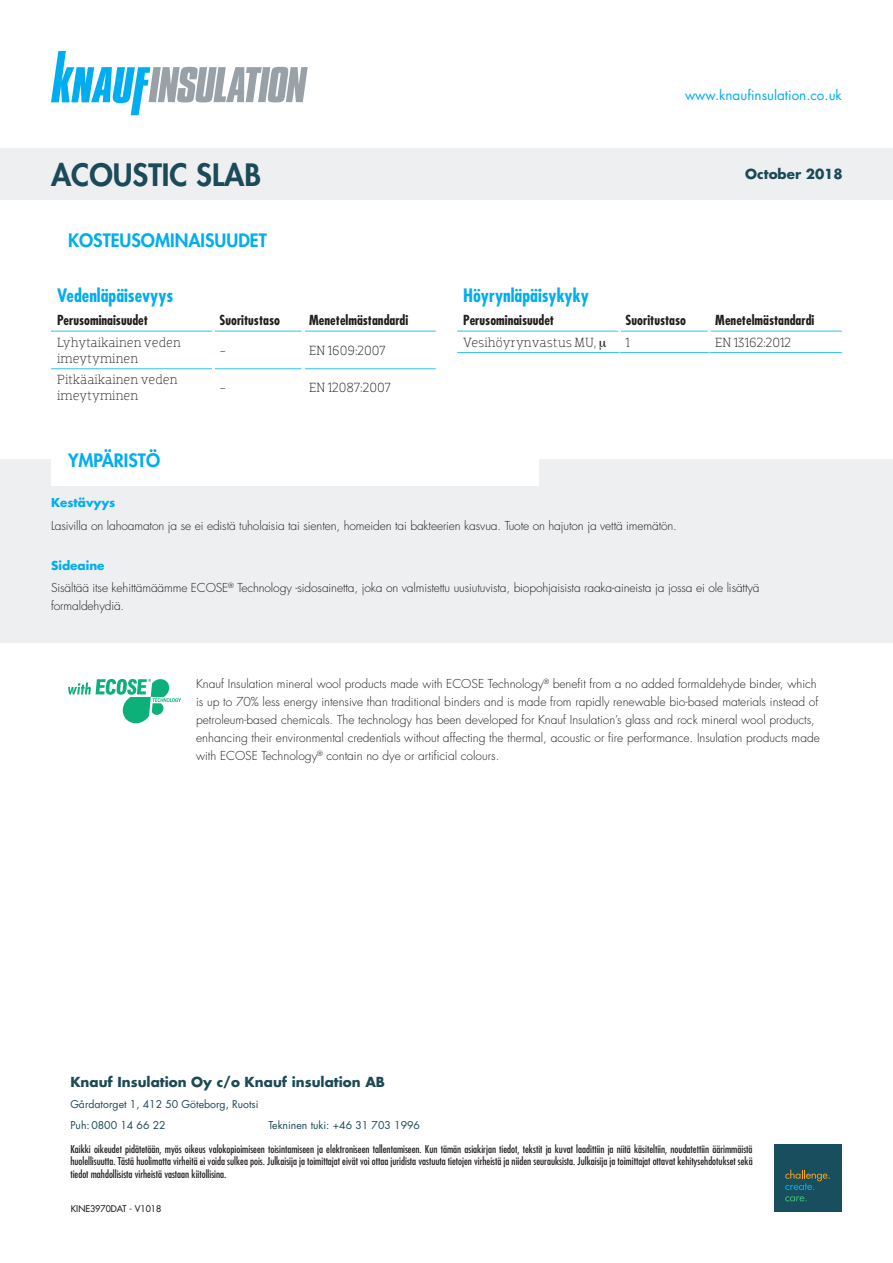
<style>
.page{position:relative;width:893px;height:1263px;background:#fff}
.page>*{position:absolute;margin:0;border:0;box-sizing:border-box;transform-origin:0 0}
.t1{font:800 30px "Futura Std";color:#1c4a58}
.t2{font:700 condensed 18px "Futura Std";color:#00aeef}
.t3{font:800 18px "Futura Std";color:#00aeef}
.t4{font:300 13.5px/16.2px "Dobra Slab";color:#231f20}
.t5{font:700 condensed 13.5px "Futura Std";color:#231f20}
.t6{font:700 13.5px "Futura Std";color:#1c4a58}
.t7{font:13.5px "Futura Std";color:#00aeef}
.t8{font:300 12px/18px "Futura Std";color:#231f20}
.t9{font:700 12px "Futura Std";color:#00aeef}
.t10{font:condensed 10.5px/12.6px "Futura Std";color:#231f20;text-align:justify}
.t11{font:10.5px/21.1px "Futura Std";color:#1c4a58}
.t12{font:500 9px "Futura Std";color:#231f20}
.s1{font-weight:700;color:#00aeef}
</style>
<div class="page">
<svg style="left:51px;top:51px;width:257px;height:64px"></svg>
<div style="left:774px;top:1144px;width:68px;height:68px;background:#184e5d"></div>
<svg style="left:785px;top:1170px;width:45px;height:20px"></svg>
<svg style="left:785px;top:1196px;width:22px;height:5px"></svg>
<svg style="left:68px;top:679px;width:113px;height:44px"></svg>
<div style="left:0;top:149px;width:893px;height:51px;background:#eeeff1"></div>
<div style="left:0;top:460px;width:893px;height:183px;background:#eeeff1"></div>
<div style="left:51px;top:434px;width:487px;height:51px;background:#fff"></div>
<hr style="left:51px;top:331px;width:161px;height:1px;background:#2bc4f3">
<hr style="left:215px;top:331px;width:87px;height:1px;background:#2bc4f3">
<hr style="left:305px;top:331px;width:131px;height:1px;background:#2bc4f3">
<hr style="left:51px;top:368px;width:161px;height:1px;background:#2bc4f3">
<hr style="left:215px;top:368px;width:87px;height:1px;background:#2bc4f3">
<hr style="left:305px;top:368px;width:131px;height:1px;background:#2bc4f3">
<hr style="left:457px;top:331px;width:161px;height:1px;background:#2bc4f3">
<hr style="left:621px;top:331px;width:87px;height:1px;background:#2bc4f3">
<hr style="left:711px;top:331px;width:131px;height:1px;background:#2bc4f3">
<hr style="left:457px;top:352px;width:163px;height:1px;background:#2bc4f3">
<hr style="left:620px;top:352px;width:89px;height:1px;background:#2bc4f3">
<hr style="left:709px;top:352px;width:133px;height:1px;background:#2bc4f3">
<p class="t7" style="left:685px;top:86px;width:158px">www.knaufinsulation.co.uk</p>
<h1 class="t1" style="left:51px;top:156px;width:211px">ACOUSTIC SLAB</h1>
<p class="t6" style="left:745px;top:165px;width:99px">October 2018</p>
<h2 class="t3" style="left:68px;top:229px;width:200px">KOSTEUSOMINAISUUDET</h2>
<h2 class="t2" style="left:57px;top:284px;width:118px">Vedenläpäisevyys</h2>
<p class="t5" style="left:57px;top:312px;width:93px">Perusominaisuudet</p>
<p class="t5" style="left:219px;top:312px;width:62px">Suoritustaso</p>
<p class="t5" style="left:309px;top:312px;width:101px">Menetelmästandardi</p>
<p class="t4" style="left:57px;top:334px;width:125px">Lyhytaikainen veden imeytyminen</p>
<p class="t4" style="left:219px;top:342px;width:8px">-</p>
<p class="t4" style="left:309px;top:342px;width:78px">EN 1609:2007</p>
<p class="t4" style="left:57px;top:372px;width:122px">Pitkäaikainen veden imeytyminen</p>
<h2 class="t3" style="left:68px;top:448px;width:94px">YMPÄRISTÖ</h2>
<p class="t4" style="left:219px;top:380px;width:8px">-</p>
<p class="t4" style="left:309px;top:380px;width:83px">EN 12087:2007</p>
<h2 class="t2" style="left:463px;top:284px;width:127px">Höyrynläpäisykyky</h2>
<p class="t5" style="left:463px;top:312px;width:93px">Perusominaisuudet</p>
<p class="t5" style="left:626px;top:312px;width:62px">Suoritustaso</p>
<p class="t5" style="left:715px;top:312px;width:101px">Menetelmästandardi</p>
<p class="t4" style="left:463px;top:334px;width:135px">Vesihöyrynvastus MU,</p>
<p class="t4" style="left:626px;top:334px;width:6px">1</p>
<p class="t4" style="left:715px;top:334px;width:77px">EN 13162:2012</p>
<p class="t9" style="left:51px;top:495px;width:66px">Kestävyys</p>
<p class="t8" style="left:51px;top:517px;width:627px">Lasivilla on lahoamaton ja se ei edistä tuholaisia tai sienten, homeiden tai bakteerien kasvua. Tuote on hajuton ja vettä imemätön.</p>
<p class="t8" style="left:51px;top:555px;width:710px;line-height:22.2px"><span class="s1">Sideaine<br></span>Sisältää itse kehittämäämme ECOSE<sup>®</sup> Technology -sidosainetta, joka on valmistettu uusiutuvista, biopohjaisista raaka-aineista ja jossa ei ole lisättyä</p>
<p class="t8" style="left:51px;top:597px;width:75px">formaldehydiä.</p>
<p class="t8" style="left:196px;top:675px;width:625px">Knauf Insulation mineral wool products made with ECOSE Technology<sup>®</sup> benefit from a no added formaldehyde binder, which is up to 70% less energy intensive than traditional binders and is made from rapidly renewable bio-based materials instead of petroleum-based chemicals. The technology has been developed for Knauf Insulation’s glass and rock mineral wool products, enhancing their environmental credentials without affecting the thermal, acoustic or fire performance. Insulation products made with ECOSE Technology<sup>®</sup> contain no dye or artificial colours.</p>
<p class="t6" style="left:70px;top:1073px;width:316px">Knauf Insulation Oy c/o Knauf insulation AB</p>
<p class="t11" style="left:70px;top:1094px;width:190px">Gårdatorget 1, 412 50 Göteborg, Ruotsi<br>Puh:0800 14 66 22</p>
<p class="t11" style="left:268px;top:1115px;width:153px">Tekninen tuki: +46 31 703 1996</p>
<p class="t10" style="left:70px;top:1142px;width:684px">Kaikki oikeudet pidätetään, myös oikeus valokopioimiseen toisintamiseen ja elektroniseen tallentamiseen. Kun tämän asiakirjan tiedot, tekstit ja kuvat laadittiin ja niitä käsiteltiin, noudatettiin äärimmäistä huolellisuutta. Tästä huolimatta virheitä ei voida sulkea pois. Julkaisija ja toimittajat eivät voi ottaa juridista vastuuta tietojen virheistä ja niiden seurauksista. Julkaisija ja toimittajat ottavat kehitysehdotukset sekä tiedot mahdollisista virheistä vastaan kiitollisina.</p>
<p class="t12" style="left:71px;top:1203px;width:92px">KINE3970DAT - V1018</p>
</div>
